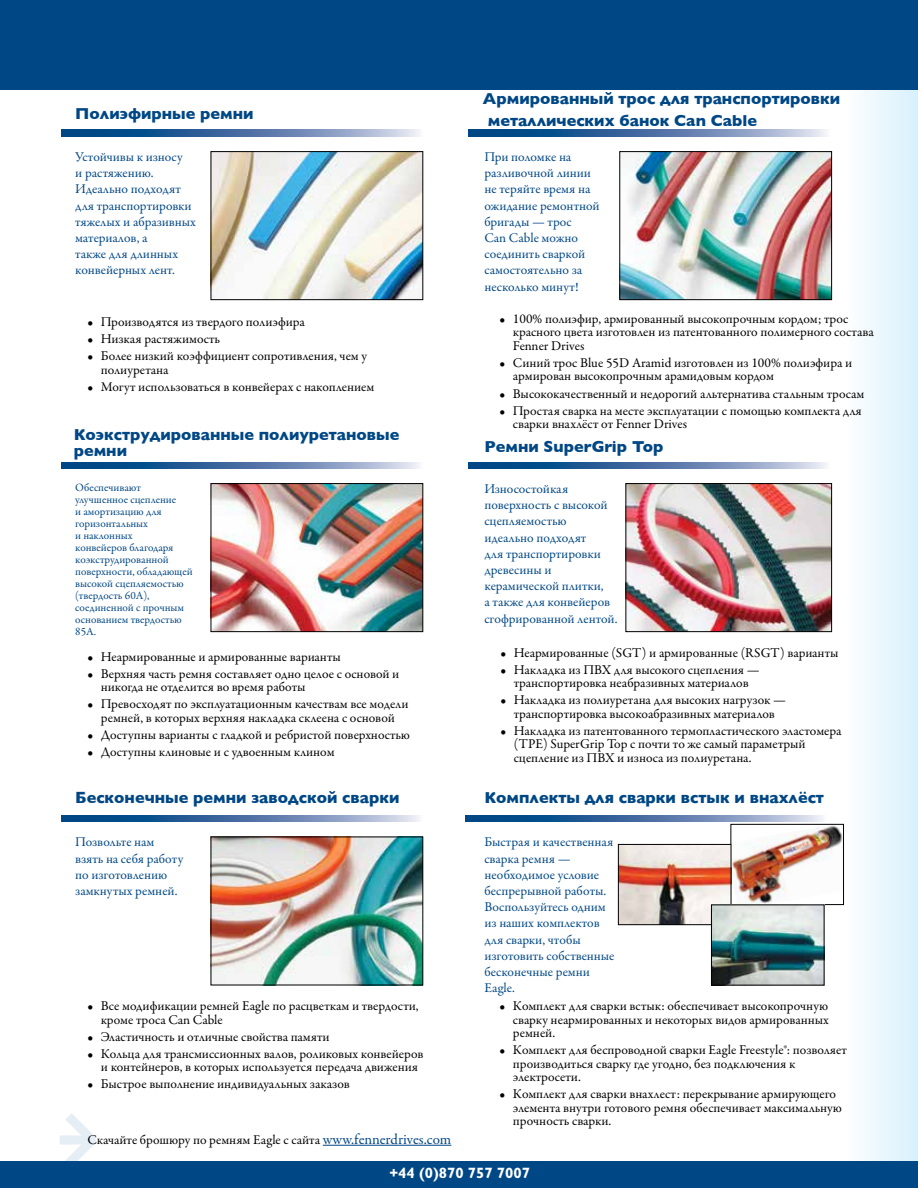
<style>
.page{position:relative;width:918px;height:1188px;background:#fff}
.page>*{position:absolute;margin:0;border:0;box-sizing:border-box;transform-origin:0 0}
.t1{font:700 16.2px/21.5px "Gill Sans";color:#004785}
.t2{font:700 15px "Gill Sans Std";color:#fff}
.t3{font:13.5px/13.5px "Garamond Premr Pro";color:#000}
.t4{font:13.5px/16.2px "Garamond Premr Pro";color:#004785}
.t5{font:11.25px/12px "Garamond Premr Pro";color:#004785}
.s1{font-size:15px;color:#004785}
</style>
<div class="page">
<img style="left:732px;top:826px;width:110px;height:77px">
<div style="left:730px;top:824px;width:114px;height:81px;border:1px solid #000"></div>
<div style="left:846px;top:36px;width:72px;height:1143px;background:linear-gradient(to right,#fefeff,#d8f1fc)"></div>
<div style="left:0;top:0;width:918px;height:90px;background:#004785"></div>
<div style="left:0;top:1161px;width:918px;height:27px;background:#004785"></div>
<img style="left:621px;top:153px;width:209px;height:145px">
<div style="left:619px;top:151px;width:213px;height:149px;border:1px solid #000"></div>
<img style="left:213px;top:153px;width:208px;height:145px">
<div style="left:211px;top:151px;width:212px;height:149px;border:1px solid #000"></div>
<img style="left:213px;top:485px;width:208px;height:145px">
<div style="left:211px;top:483px;width:212px;height:149px;border:1px solid #000"></div>
<img style="left:628px;top:485px;width:202px;height:145px">
<div style="left:626px;top:483px;width:206px;height:149px;border:1px solid #000"></div>
<img style="left:213px;top:839px;width:208px;height:144px">
<svg style="left:62px;top:815px;width:357px;height:7px;background:#537bab"></svg>
<svg style="left:62px;top:130px;width:357px;height:6px;background:#537bab"></svg>
<svg style="left:469px;top:130px;width:357px;height:6px;background:#537bab"></svg>
<svg style="left:62px;top:463px;width:357px;height:6px;background:#537bab"></svg>
<svg style="left:469px;top:463px;width:357px;height:6px;background:#537bab"></svg>
<svg style="left:466px;top:815px;width:357px;height:7px;background:#537bab"></svg>
<img style="left:620px;top:846px;width:109px;height:77px">
<div style="left:618px;top:844px;width:113px;height:81px;border:1px solid #000"></div>
<svg style="left:60px;top:1113px;width:36px;height:48px"></svg>
<img style="left:713px;top:906px;width:109px;height:78px">
<div style="left:711px;top:904px;width:113px;height:82px;border:1px solid #000"></div>
<hr style="left:323px;top:1145px;width:128px;height:1px;background:#004785">
<p class="t1" style="left:75px;top:103px;width:180px">Полиэфирные ремни</p>
<p class="t1" style="left:483px;top:88px;width:359px">Армированный трос для транспортировки металлических банок Can Cable</p>
<p class="t4" style="left:75px;top:149px;width:122px">Устойчивы к износу<br>и растяжению.<br>Идеально подходят для транспортировки тяжелых и абразивных материалов, а<br>также для длинных конвейерных лент.</p>
<p class="t4" style="left:484px;top:149px;width:117px">При поломке на разливочной линии не теряйте время на ожидание ремонтной бригады — трос<br>Can Cable можно соединить сваркой самостоятельно за несколько минут!</p>
<p class="t3" style="left:87px;top:315px;width:219px">• Производятся из твердого полиэфира</p>
<p class="t3" style="left:87px;top:332px;width:134px">• Низкая растяжимость</p>
<p class="t3" style="left:101px;top:349px;width:268px;text-indent:-14px">• Более низкий коэффициент сопротивления, чем у полиуретана</p>
<p class="t3" style="left:87px;top:380px;width:289px">• Могут использоваться в конвейерах с накоплением</p>
<p class="t1" style="left:74px;top:426px;width:327px;line-height:16.6px">Коэкструдированные полиуретановые ремни</p>
<p class="t3" style="left:513px;top:312px;width:362px;text-indent:-14px">• 100% полиэфир, армированный высокопрочным кордом; трос красного цвета изготовлен из патентованного полимерного состава<br>Fenner Drives</p>
<p class="t3" style="left:513px;top:356px;width:341px;text-indent:-14px">• Синий трос Blue 55D Aramid изготовлен из 100% полиэфира и армирован высокопрочным арамидовым кордом</p>
<p class="t3" style="left:499px;top:387px;width:366px">• Высококачественный и недорогий альтернатива стальным тросам</p>
<p class="t3" style="left:513px;top:404px;width:350px;text-indent:-14px">• Простая сварка на месте эксплуатации с помощью комплекта для сварки внахлёст от Fenner Drives</p>
<p class="t1" style="left:484px;top:435px;width:180px">Ремни SuperGrip Top</p>
<p class="t5" style="left:75px;top:482px;width:119px">Обеспечивают улучшенное сцепление<br>и амортизацию для горизонтальных<br>и наклонных<br>конвейеров благодаря коэкструдированной поверхности, обладающей высокой сцепляемостью (твердость 60А), соединенной с прочным основанием твердостью<br>85А.</p>
<p class="t4" style="left:484px;top:481px;width:135px">Износостойкая поверхность с высокой сцепляемостью идеально подходят<br>для транспортировки древесины и керамической плитки,<br>а также для конвейеров сгофрированной лентой.</p>
<p class="t3" style="left:87px;top:650px;width:255px">• Неармированные и армированные варианты</p>
<p class="t3" style="left:101px;top:667px;width:300px;text-indent:-14px">• Верхняя часть ремня составляет одно целое с основой и никогда не отделится во время работы</p>
<p class="t3" style="left:87px;top:698px;width:323px;text-align:center">• Превосходят по эксплуатационным качествам все модели ремней, в которых верхняя накладка склеена с основой</p>
<p class="t3" style="left:87px;top:728px;width:324px">• Доступны варианты с гладкой и ребристой поверхностью</p>
<p class="t3" style="left:87px;top:745px;width:249px">• Доступны клиновые и с удвоенным клином</p>
<p class="t3" style="left:500px;top:646px;width:340px">• Неармированные (SGT) и армированные (RSGT) варианты</p>
<p class="t3" style="left:500px;top:663px;width:261px;text-align:center">• Накладка из ПВХ для высокого сцепления — транспортировка неабразивных материалов</p>
<p class="t3" style="left:500px;top:693px;width:287px;text-align:center">• Накладка из полиуретана для высоких нагрузок — транспортировка высокоабразивных материалов</p>
<p class="t3" style="left:514px;top:724px;width:329px;text-indent:-14px">• Накладка из патентованного термопластическогo эластомера (TPE) SuperGrip Top с почти то же самый параметрый сцепление из ПВХ и износа из полиуретана.</p>
<p class="t1" style="left:75px;top:787px;width:326px">Бесконечные ремни заводской сварки</p>
<p class="t1" style="left:484px;top:787px;width:341px">Комплекты для сварки встык и внахлёст</p>
<p class="t4" style="left:75px;top:834px;width:110px">Позвольте нам взять на себя работу по изготовлению замкнутых ремней.</p>
<p class="t4" style="left:484px;top:834px;width:132px">Быстрая и качественная сварка ремня — необходимое условие беспрерывной работы.<br>Воспользуйтесь одним из наших комплектов для сварки, чтобы изготовить собственные бесконечные ремни<br>Eagle.</p>
<p class="t3" style="left:101px;top:1000px;width:319px;text-indent:-14px">• Все модификации ремней Eagle по расцветкам и твердости, кроме троса Can Cable</p>
<p class="t3" style="left:87px;top:1030px;width:244px">• Эластичность и отличные свойства памяти</p>
<p class="t3" style="left:101px;top:1047px;width:324px;text-indent:-14px">• Кольца для трансмиссионных валов, роликовых конвейеров и контейнеров, в которых используется передача движения</p>
<p class="t3" style="left:87px;top:1078px;width:264px">• Быстрое выполнение индивидуальных заказов</p>
<p class="t3" style="left:513px;top:1000px;width:317px;text-align:justify;text-indent:-14px">• Комплект для сварки встык: обеспечивает высокопрочную сварку неармированных и некоторых видов армированных ремней.</p>
<p class="t3" style="left:513px;top:1044px;width:335px;text-indent:-14px">• Комплект для беспроводной сварки Eagle Freestyle®: позволяет производиться сварку где угодно, без подключения к электросети.</p>
<p class="t3" style="left:513px;top:1088px;width:331px;text-indent:-14px">• Комплект для сварки внахлест: перекрывание армирующего элемента внутри готового ремня обеспечивает максимальную прочность сварки.</p>
<p class="t3" style="left:87px;top:1133px;width:365px">Скачайте брошюру по ремням Eagle с сайта <span class="s1">www.fennerdrives.com</span></p>
<p class="t2" style="left:390px;top:1164px;width:142px">+44 (0)870 757 7007</p>
</div>
